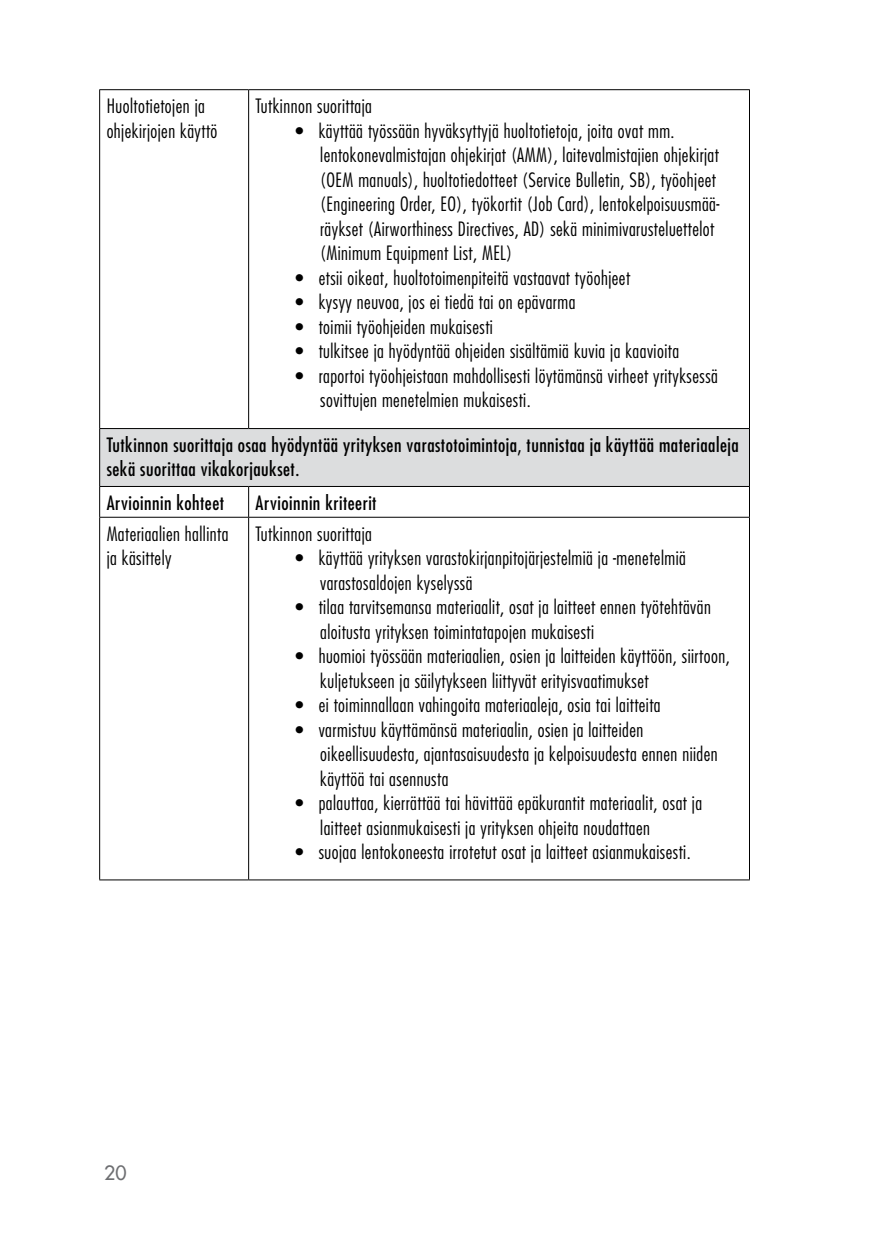
<style>
.page{position:relative;width:874px;height:1241px;background:#fff}
.page>*{position:absolute;margin:0;border:0;box-sizing:border-box;transform-origin:0 0}
.t1{font:300 condensed 19.25px/24.5px "Futura Std";letter-spacing:.025em;color:#000}
.t2{font:condensed 19.25px/24.5px "Futura Std";letter-spacing:.025em;color:#000}
.t3{font:500 19.25px "Futura Std";color:#6d6e71}
</style>
<div class="page">
<div style="left:100px;top:428px;width:649px;height:58px;background:#dcddde"></div>
<hr style="left:99px;top:89px;width:149px;height:1px;background:#000">
<hr style="left:99px;top:90px;width:1px;height:338px;background:#000">
<hr style="left:248px;top:89px;width:501px;height:1px;background:#000">
<hr style="left:248px;top:90px;width:1px;height:338px;background:#000">
<hr style="left:748px;top:90px;width:1px;height:338px;background:#000">
<hr style="left:99px;top:428px;width:149px;height:1px;background:#000">
<hr style="left:99px;top:429px;width:1px;height:57px;background:#000">
<hr style="left:248px;top:428px;width:501px;height:1px;background:#000">
<hr style="left:748px;top:429px;width:1px;height:57px;background:#000">
<hr style="left:99px;top:486px;width:149px;height:1px;background:#000">
<hr style="left:99px;top:486px;width:1px;height:31px;background:#000">
<hr style="left:248px;top:486px;width:501px;height:1px;background:#000">
<hr style="left:248px;top:486px;width:1px;height:31px;background:#000">
<hr style="left:748px;top:486px;width:1px;height:31px;background:#000">
<hr style="left:99px;top:517px;width:149px;height:1px;background:#000">
<hr style="left:99px;top:517px;width:1px;height:362px;background:#000">
<hr style="left:248px;top:517px;width:501px;height:1px;background:#000">
<hr style="left:248px;top:517px;width:1px;height:362px;background:#000">
<hr style="left:748px;top:517px;width:1px;height:362px;background:#000">
<hr style="left:99px;top:879px;width:149px;height:1px;background:#000">
<hr style="left:248px;top:879px;width:501px;height:1px;background:#000">
<p class="t1" style="left:107px;top:94px;width:112px">Huoltotietojen ja ohjekirjojen käyttö</p>
<p class="t1" style="left:255px;top:94px;width:118px">Tutkinnon suorittaja</p>
<p class="t1" style="left:320px;top:118px;width:400px;text-indent:-25px">• käyttää työssään hyväksyttyjä huoltotietoja, joita ovat mm. lentokonevalmistajan ohjekirjat (AMM), laitevalmistajien ohjekirjat (OEM manuals), huoltotiedotteet (Service Bulletin, SB), työohjeet (Engineering Order, EO), työkortit (Job Card), lentokelpoisuusmää&shy;räykset (Airworthiness Directives, AD) sekä minimivarusteluettelot (Minimum Equipment List, MEL)</p>
<p class="t1" style="left:295px;top:265px;width:336px">• etsii oikeat, huoltotoimenpiteitä vastaavat työohjeet</p>
<p class="t1" style="left:295px;top:290px;width:281px">• kysyy neuvoa, jos ei tiedä tai on epävarma</p>
<p class="t1" style="left:295px;top:314px;width:199px">• toimii työohjeiden mukaisesti</p>
<p class="t1" style="left:295px;top:339px;width:385px">• tulkitsee ja hyödyntää ohjeiden sisältämiä kuvia ja kaavioita</p>
<p class="t1" style="left:320px;top:363px;width:399px;text-indent:-25px">• raportoi työohjeistaan mahdollisesti löytämänsä virheet yrityksessä sovittujen menetelmien mukaisesti.</p>
<p class="t2" style="left:107px;top:432px;width:633px">Tutkinnon suorittaja osaa hyödyntää yrityksen varastotoimintoja, tunnistaa ja käyttää materiaaleja sekä suorittaa vikakorjaukset.</p>
<p class="t2" style="left:107px;top:490px;width:119px">Arvioinnin kohteet</p>
<p class="t2" style="left:255px;top:490px;width:122px">Arvioinnin kriteerit</p>
<p class="t1" style="left:107px;top:521px;width:123px">Materiaalien hallinta ja käsittely</p>
<p class="t1" style="left:255px;top:521px;width:118px">Tutkinnon suorittaja</p>
<p class="t1" style="left:320px;top:545px;width:367px;text-indent:-25px">• käyttää yrityksen varastokirjanpitojärjestelmiä ja -menetelmiä varastosaldojen kyselyssä</p>
<p class="t1" style="left:320px;top:594px;width:392px;text-indent:-25px">• tilaa tarvitsemansa materiaalit, osat ja laitteet ennen työtehtävän aloitusta yrityksen toimintatapojen mukaisesti</p>
<p class="t1" style="left:320px;top:643px;width:411px;text-indent:-25px">• huomioi työssään materiaalien, osien ja laitteiden käyttöön, siirtoon, kuljetukseen ja säilytykseen liittyvät erityisvaatimukset</p>
<p class="t1" style="left:295px;top:692px;width:366px">• ei toiminnallaan vahingoita materiaaleja, osia tai laitteita</p>
<p class="t1" style="left:320px;top:717px;width:399px;text-indent:-25px">• varmistuu käyttämänsä materiaalin, osien ja laitteiden oikeellisuudesta, ajantasaisuudesta ja kelpoisuudesta ennen niiden käyttöä tai asennusta</p>
<p class="t1" style="left:320px;top:790px;width:383px;text-indent:-25px">• palauttaa, kierrättää tai hävittää epäkurantit materiaalit, osat ja laitteet asianmukaisesti ja yrityksen ohjeita noudattaen</p>
<p class="t1" style="left:295px;top:839px;width:396px">• suojaa lentokoneesta irrotetut osat ja laitteet asianmukaisesti.</p>
<p class="t3" style="left:104px;top:1160px;width:24px">20</p>
</div>
